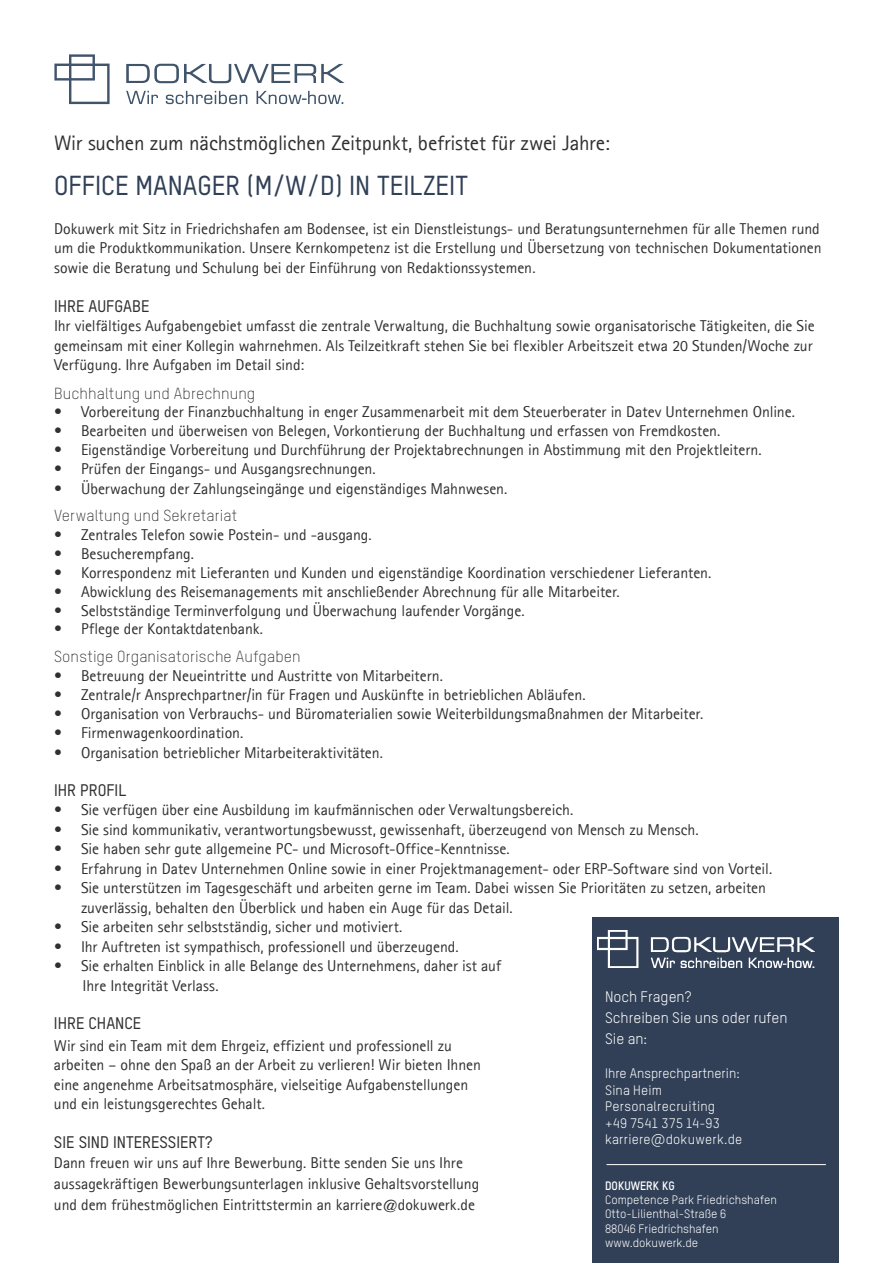
<style>
.page{position:relative;width:893px;height:1263px;background:#fff}
.page>*{position:absolute;margin:0;border:0;box-sizing:border-box;transform-origin:0 0}
.t1{font:500 27px "TSTAR";color:#314057}
.t2{font:21px "Agfa Rotis Sans Serif";letter-spacing:-.01em;color:#312f30}
.t3{font:500 16.5px "TSTAR";color:#312f30}
.t4{font:15.75px/19.5px "Agfa Rotis Sans Serif";letter-spacing:-.005em;color:#312f30}
.t5{font:300 15.75px "TSTAR";letter-spacing:.01em;color:#312f30}
.t6{font:15px/21px "TSTAR";color:#fff}
.t7{font:13.5px/16.5px "TSTAR";letter-spacing:.015em;color:#fff}
.t8{font:12px/14.4px "TSTAR";color:#fff}
.t9{font:700 12px "TSTAR";color:#fff}
</style>
<div class="page">
<div style="left:592px;top:917px;width:247px;height:346px;background:#314057"></div>
<hr style="left:606px;top:1164px;width:220px;height:1px;background:#fff">
<svg style="left:54px;top:54px;width:56px;height:50px"></svg>
<svg style="left:126px;top:64px;width:219px;height:19px"></svg>
<svg style="left:126px;top:91px;width:32px;height:13px"></svg>
<svg style="left:166px;top:91px;width:81px;height:13px"></svg>
<svg style="left:257px;top:91px;width:86px;height:13px"></svg>
<img style="left:597px;top:931px;width:217px;height:37px">
<h2 class="t2" style="left:54px;top:131px;width:557px">Wir suchen zum nächstmöglichen Zeitpunkt, befristet für zwei Jahre:</h2>
<h1 class="t1" style="left:54px;top:169px;width:415px">OFFICE MANAGER (M/W/D) IN TEILZEIT</h1>
<p class="t4" style="left:54px;top:219px;width:769px;text-align:justify">Dokuwerk mit Sitz in Friedrichshafen am Bodensee, ist ein Dienstleistungs- und Beratungsunternehmen für alle Themen rund um die Produktkommunikation. Unsere Kernkompetenz ist die Erstellung und Übersetzung von technischen Dokumentationen sowie die Beratung und Schulung bei der Einführung von Redaktionssystemen.</p>
<p class="t3" style="left:54px;top:296px;width:97px">IHRE AUFGABE</p>
<p class="t4" style="left:54px;top:316px;width:762px">Ihr vielfältiges Aufgabengebiet umfasst die zentrale Verwaltung, die Buchhaltung sowie organisatorische Tätigkeiten, die Sie gemeinsam mit einer Kollegin wahrnehmen. Als Teilzeitkraft stehen Sie bei flexibler Arbeitszeit etwa 20 Stunden/Woche zur<br>Verfügung. Ihre Aufgaben im Detail sind:</p>
<p class="t5" style="left:54px;top:383px;width:203px">Buchhaltung und Abrechnung</p>
<p class="t4" style="left:54px;top:402px;width:742px">• Vorbereitung der Finanzbuchhaltung in enger Zusammenarbeit mit dem Steuerberater in Datev Unternehmen Online.</p>
<p class="t4" style="left:54px;top:421px;width:668px">• Bearbeiten und überweisen von Belegen, Vorkontierung der Buchhaltung und erfassen von Fremdkosten.</p>
<p class="t4" style="left:54px;top:440px;width:709px">• Eigenständige Vorbereitung und Durchführung der Projektabrechnungen in Abstimmung mit den Projektleitern.</p>
<p class="t4" style="left:54px;top:459px;width:323px">• Prüfen der Eingangs- und Ausgangsrechnungen.</p>
<p class="t4" style="left:54px;top:478px;width:455px">• Überwachung der Zahlungseingänge und eigenständiges Mahnwesen.</p>
<p class="t5" style="left:54px;top:506px;width:185px">Verwaltung und Sekretariat</p>
<p class="t4" style="left:54px;top:525px;width:319px">• Zentrales Telefon sowie Postein- und -ausgang.</p>
<p class="t4" style="left:54px;top:544px;width:142px">• Besucherempfang.</p>
<p class="t4" style="left:54px;top:562px;width:659px">• Korrespondenz mit Lieferanten und Kunden und eigenständige Koordination verschiedener Lieferanten.</p>
<p class="t4" style="left:54px;top:581px;width:567px">• Abwicklung des Reisemanagements mit anschließender Abrechnung für alle Mitarbeiter.</p>
<p class="t4" style="left:54px;top:600px;width:472px">• Selbstständige Terminverfolgung und Überwachung laufender Vorgänge.</p>
<p class="t4" style="left:54px;top:619px;width:211px">• Pflege der Kontaktdatenbank.</p>
<p class="t5" style="left:54px;top:647px;width:248px">Sonstige Organisatorische Aufgaben</p>
<p class="t4" style="left:54px;top:665px;width:391px">• Betreuung der Neueintritte und Austritte von Mitarbeitern.</p>
<p class="t4" style="left:54px;top:684px;width:533px">• Zentrale/r Ansprechpartner/in für Fragen und Auskünfte in betrieblichen Abläufen.</p>
<p class="t4" style="left:54px;top:703px;width:651px">• Organisation von Verbrauchs- und Büromaterialien sowie Weiterbildungsmaßnahmen der Mitarbeiter.</p>
<p class="t4" style="left:54px;top:723px;width:191px">• Firmenwagenkoordination.</p>
<p class="t4" style="left:54px;top:742px;width:331px">• Organisation betrieblicher Mitarbeiteraktivitäten.</p>
<p class="t3" style="left:54px;top:780px;width:74px">IHR PROFIL</p>
<p class="t4" style="left:54px;top:800px;width:521px">• Sie verfügen über eine Ausbildung im kaufmännischen oder Verwaltungsbereich.</p>
<p class="t4" style="left:54px;top:819px;width:646px">• Sie sind kommunikativ, verantwortungsbewusst, gewissenhaft, überzeugend von Mensch zu Mensch.</p>
<p class="t4" style="left:54px;top:839px;width:457px">• Sie haben sehr gute allgemeine PC- und Microsoft-Office-Kenntnisse.</p>
<p class="t4" style="left:54px;top:858px;width:720px">• Erfahrung in Datev Unternehmen Online sowie in einer Projektmanagement- oder ERP-Software sind von Vorteil.</p>
<p class="t4" style="left:81px;top:878px;width:686px;text-indent:-27px">• Sie unterstützen im Tagesgeschäft und arbeiten gerne im Team. Dabei wissen Sie Prioritäten zu setzen, arbeiten zuverlässig, behalten den Überblick und haben ein Auge für das Detail.</p>
<p class="t4" style="left:54px;top:917px;width:350px">• Sie arbeiten sehr selbstständig, sicher und motiviert.</p>
<p class="t4" style="left:54px;top:936px;width:406px">• Ihr Auftreten ist sympathisch, professionell und überzeugend.</p>
<p class="t4" style="left:83px;top:956px;width:420px;text-indent:-29px">• Sie erhalten Einblick in alle Belange des Unternehmens, daher ist auf<br>Ihre Integrität Verlass.</p>
<p class="t6" style="left:605px;top:986px;width:184px">Noch Fragen?<br>Schreiben Sie uns oder rufen<br>Sie an:</p>
<p class="t7" style="left:605px;top:1065px;width:139px">Ihre Ansprechpartnerin:<br>Sina Heim<br>Personalrecruiting<br>+49 7541 375 14-93 karriere@dokuwerk.de</p>
<p class="t9" style="left:605px;top:1178px;width:71px">DOKUWERK KG</p>
<p class="t8" style="left:605px;top:1192px;width:173px">Competence Park Friedrichshafen<br>Otto-Lilienthal-Straße 6<br>88046 Friedrichshafen www.dokuwerk.de</p>
<p class="t3" style="left:54px;top:1013px;width:89px">IHRE CHANCE</p>
<p class="t4" style="left:54px;top:1035px;width:428px">Wir sind ein Team mit dem Ehrgeiz, effizient und professionell zu arbeiten – ohne den Spaß an der Arbeit zu verlieren! Wir bieten Ihnen eine angenehme Arbeitsatmosphäre, vielseitige Aufgabenstellungen und ein leistungsgerechtes Gehalt.</p>
<p class="t3" style="left:54px;top:1132px;width:160px">SIE SIND INTERESSIERT?</p>
<p class="t4" style="left:54px;top:1152px;width:427px;line-height:21px">Dann freuen wir uns auf Ihre Bewerbung. Bitte senden Sie uns Ihre aussagekräftigen Bewerbungsunterlagen inklusive Gehaltsvorstellung und dem frühestmöglichen Eintrittstermin an karriere@dokuwerk.de</p>
</div>
